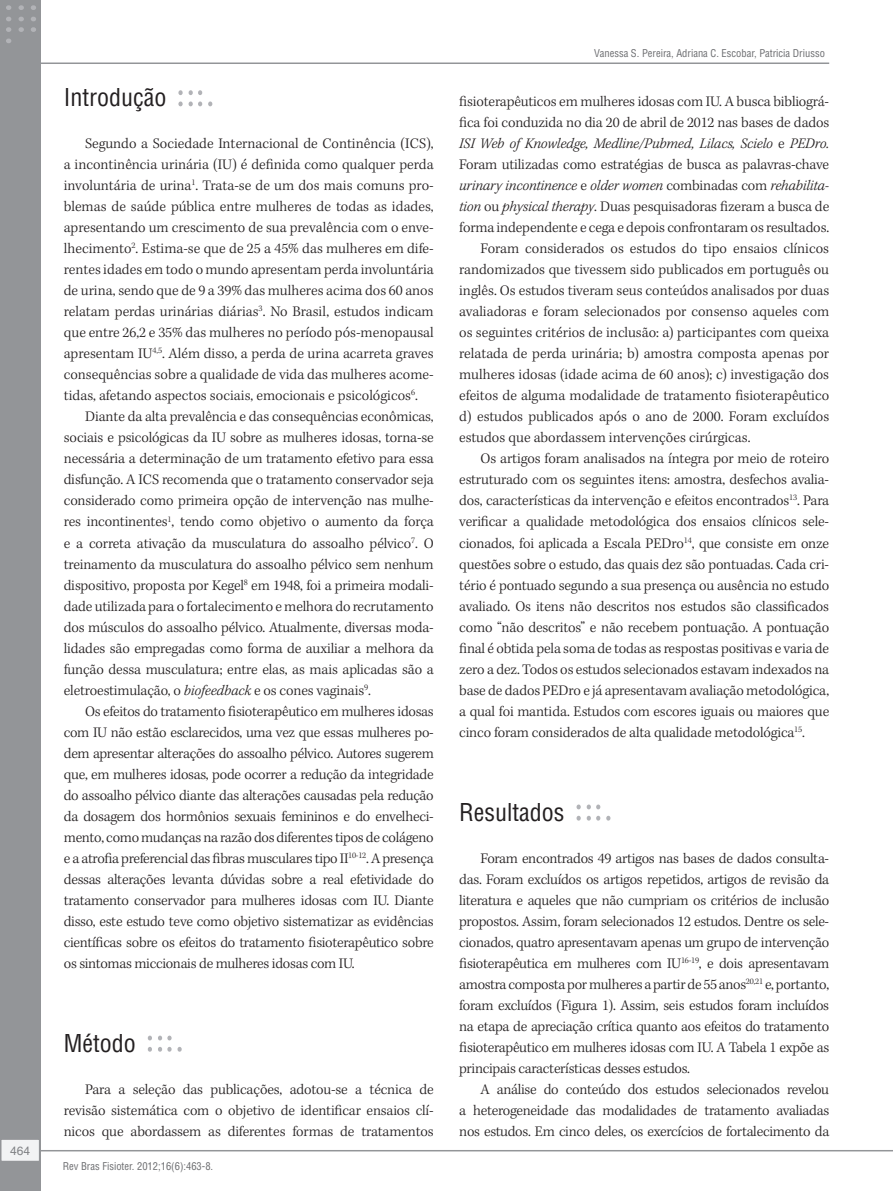
<style>
.page{position:relative;width:893px;height:1191px;background:#fff}
.page>*{position:absolute;margin:0;border:0;box-sizing:border-box;transform-origin:0 0}
.z04_0_Sub1{font:condensed 24px "Helvetica LT Std";color:#231f20}
.z05_0_texto_txt{font:300 15px/21px "Kepler Std";letter-spacing:-.01em;color:#231f20;text-align:justify}
.t1{font:12px "Helvetica LT Std";color:#808285}
.z06_2_cabecalho{font:condensed 10.5px "Helvetica LT Std";color:#6c6d70}
.s1{font-style:italic}
</style>
<div class="page">
<hr style="left:13px;top:62px;width:816px;height:2px;background:#939598">
<div style="left:0;top:0;width:40px;height:1191px;background:#939598"></div>
<hr style="left:14px;top:1150px;width:879px;height:1px;background:#939598">
<div style="left:1px;top:1139px;width:39px;height:22px;background:#f2f3f4"></div>
<div style="left:0;top:1138px;width:40px;height:24px;border:2px solid #939598"></div>
<svg style="left:6px;top:39px;width:5px;height:4px"></svg>
<svg style="left:6px;top:27px;width:5px;height:5px"></svg>
<svg style="left:6px;top:17px;width:5px;height:4px"></svg>
<svg style="left:6px;top:5px;width:5px;height:5px"></svg>
<svg style="left:19px;top:27px;width:5px;height:5px"></svg>
<svg style="left:19px;top:17px;width:5px;height:4px"></svg>
<svg style="left:19px;top:5px;width:5px;height:5px"></svg>
<svg style="left:31px;top:27px;width:5px;height:5px"></svg>
<svg style="left:31px;top:17px;width:5px;height:4px"></svg>
<svg style="left:31px;top:5px;width:5px;height:5px"></svg>
<svg style="left:208px;top:101px;width:4px;height:5px"></svg>
<svg style="left:189px;top:101px;width:13px;height:5px"></svg>
<svg style="left:178px;top:101px;width:5px;height:5px"></svg>
<svg style="left:189px;top:90px;width:13px;height:5px"></svg>
<svg style="left:178px;top:90px;width:5px;height:5px"></svg>
<svg style="left:158px;top:1047px;width:24px;height:4px"></svg>
<svg style="left:148px;top:1047px;width:4px;height:4px"></svg>
<svg style="left:158px;top:1035px;width:14px;height:5px"></svg>
<svg style="left:148px;top:1035px;width:4px;height:5px"></svg>
<svg style="left:606px;top:815px;width:4px;height:5px"></svg>
<svg style="left:587px;top:815px;width:13px;height:5px"></svg>
<svg style="left:576px;top:815px;width:5px;height:5px"></svg>
<svg style="left:587px;top:804px;width:13px;height:5px"></svg>
<svg style="left:576px;top:804px;width:5px;height:5px"></svg>
<p class="t1" style="left:10px;top:1143px;width:22px">464</p>
<p class="z04_0_Sub1" style="left:64px;top:83px;width:104px">Introdução</p>
<p class="z05_0_texto_txt" style="left:64px;top:134px;width:371px;text-indent:21px">Segundo a Sociedade Internacional de Continência (ICS), a incontinência urinária (IU) é definida como qualquer perda involuntária de urina<sup>1</sup>. Trata-se de um dos mais comuns pro&shy;blemas de saúde pública entre mulheres de todas as idades, apresentando um crescimento de sua prevalência com o enve&shy;lhecimento<sup>2</sup>. Estima-se que de 25 a 45% das mulheres em dife&shy;rentes idades em todo o mundo apresentam perda involuntária de urina, sendo que de 9 a 39% das mulheres acima dos 60 anos relatam perdas urinárias diárias<sup>3</sup>. No Brasil, estudos indicam que entre 26,2 e 35% das mulheres no período pós-menopausal apresentam IU<sup>4,5</sup>. Além disso, a perda de urina acarreta graves consequências sobre a qualidade de vida das mulheres acome&shy;tidas, afetando aspectos sociais, emocionais e psicológicos<sup>6</sup>.</p>
<p class="z05_0_texto_txt" style="left:64px;top:407px;width:371px;text-indent:21px">Diante da alta prevalência e das consequências econômicas, sociais e psicológicas da IU sobre as mulheres idosas, torna-se necessária a determinação de um tratamento efetivo para essa disfunção. A ICS recomenda que o tratamento conservador seja considerado como primeira opção de intervenção nas mulhe&shy;res incontinentes<sup>1</sup>, tendo como objetivo o aumento da força e a correta ativação da musculatura do assoalho pélvico<sup>7</sup>. O treinamento da musculatura do assoalho pélvico sem nenhum dispositivo, proposta por Kegel<sup>8</sup> em 1948, foi a primeira modali&shy;dade utilizada para o fortalecimento e melhora do recrutamento dos músculos do assoalho pélvico. Atualmente, diversas moda&shy;lidades são empregadas como forma de auxiliar a melhora da função dessa musculatura; entre elas, as mais aplicadas são a eletroestimulação, o <span class="s1">biofeedback</span> e os cones vaginais<sup>9</sup>.</p>
<p class="z05_0_texto_txt" style="left:64px;top:701px;width:371px;text-indent:21px">Os efeitos do tratamento fisioterapêutico em mulheres idosas com IU não estão esclarecidos, uma vez que essas mulheres po&shy;dem apresentar alterações do assoalho pélvico. Autores sugerem que, em mulheres idosas, pode ocorrer a redução da integridade do assoalho pélvico diante das alterações causadas pela redução da dosagem dos hormônios sexuais femininos e do envelheci&shy;mento, como mudanças na razão dos diferentes tipos de colágeno e a atrofia preferencial das fibras musculares tipo II<sup>10-12</sup>. A presença dessas alterações levanta dúvidas sobre a real efetividade do tratamento conservador para mulheres idosas com IU. Diante disso, este estudo teve como objetivo sistematizar as evidências científicas sobre os efeitos do tratamento fisioterapêutico sobre os sintomas miccionais de mulheres idosas com IU.</p>
<p class="z04_0_Sub1" style="left:64px;top:1028px;width:73px">Método</p>
<p class="z05_0_texto_txt" style="left:64px;top:1079px;width:371px;text-indent:21px">Para a seleção das publicações, adotou-se a técnica de revisão sistemática com o objetivo de identificar ensaios clí&shy;nicos que abordassem as diferentes formas de tratamentos</p>
<p class="z06_2_cabecalho" style="left:63px;top:1160px;width:152px">Rev Bras Fisioter. 2012;16(6):463-8.</p>
<p class="z06_2_cabecalho" style="left:594px;top:46px;width:232px">Vanessa S. Pereira, Adriana C. Escobar, Patricia Driusso</p>
<p class="z05_0_texto_txt" style="left:459px;top:92px;width:371px">fisioterapêuticos em mulheres idosas com IU. A busca bibliográ&shy;fica foi conduzida no dia 20 de abril de 2012 nas bases de dados <span class="s1">ISI Web of Knowledge, Medline/Pubmed, Lilacs, Scielo</span> e <span class="s1">PEDro.<br></span>Foram utilizadas como estratégias de busca as palavras-chave <span class="s1">urinary incontinence</span> e <span class="s1">older women</span> combinadas com <span class="s1">rehabilita&shy;tion</span> ou <span class="s1">physical therapy</span>. Duas pesquisadoras fizeram a busca de forma independente e cega e depois confrontaram os resultados.</p>
<p class="z05_0_texto_txt" style="left:459px;top:239px;width:371px;text-indent:21px">Foram considerados os estudos do tipo ensaios clínicos randomizados que tivessem sido publicados em português ou inglês. Os estudos tiveram seus conteúdos analisados por duas avaliadoras e foram selecionados por consenso aqueles com os seguintes critérios de inclusão: a) participantes com queixa relatada de perda urinária; b) amostra composta apenas por mulheres idosas (idade acima de 60 anos); c) investigação dos efeitos de alguma modalidade de tratamento fisioterapêutico d) estudos publicados após o ano de 2000. Foram excluídos estudos que abordassem intervenções cirúrgicas.</p>
<p class="z05_0_texto_txt" style="left:459px;top:449px;width:371px;text-indent:21px">Os artigos foram analisados na íntegra por meio de roteiro estruturado com os seguintes itens: amostra, desfechos avalia&shy;dos, características da intervenção e efeitos encontrados<sup>13</sup>. Para verificar a qualidade metodológica dos ensaios clínicos sele&shy;cionados, foi aplicada a Escala PEDro<sup>14</sup>, que consiste em onze questões sobre o estudo, das quais dez são pontuadas. Cada cri&shy;tério é pontuado segundo a sua presença ou ausência no estudo avaliado. Os itens não descritos nos estudos são classificados como “não descritos” e não recebem pontuação. A pontuação final é obtida pela soma de todas as respostas positivas e varia de zero a dez. Todos os estudos selecionados estavam indexados na base de dados PEDro e já apresentavam avaliação metodológica, a qual foi mantida. Estudos com escores iguais ou maiores que cinco foram considerados de alta qualidade metodológica<sup>15</sup>.</p>
<p class="z04_0_Sub1" style="left:459px;top:797px;width:107px">Resultados</p>
<p class="z05_0_texto_txt" style="left:459px;top:848px;width:371px;text-indent:21px">Foram encontrados 49 artigos nas bases de dados consulta&shy;das. Foram excluídos os artigos repetidos, artigos de revisão da literatura e aqueles que não cumpriam os critérios de inclusão propostos. Assim, foram selecionados 12 estudos. Dentre os sele&shy;cionados, quatro apresentavam apenas um grupo de intervenção fisioterapêutica em mulheres com IU<sup>16-19</sup>, e dois apresentavam amostra composta por mulheres a partir de 55 anos<sup>20,21</sup> e, portanto, foram excluídos (Figura 1). Assim, seis estudos foram incluídos na etapa de apreciação crítica quanto aos efeitos do tratamento fisioterapêutico em mulheres idosas com IU. A Tabela 1 expõe as principais características desses estudos.</p>
<p class="z05_0_texto_txt" style="left:459px;top:1079px;width:371px;text-indent:21px">A análise do conteúdo dos estudos selecionados revelou a heterogeneidade das modalidades de tratamento avaliadas nos estudos. Em cinco deles, os exercícios de fortalecimento da</p>
</div>
